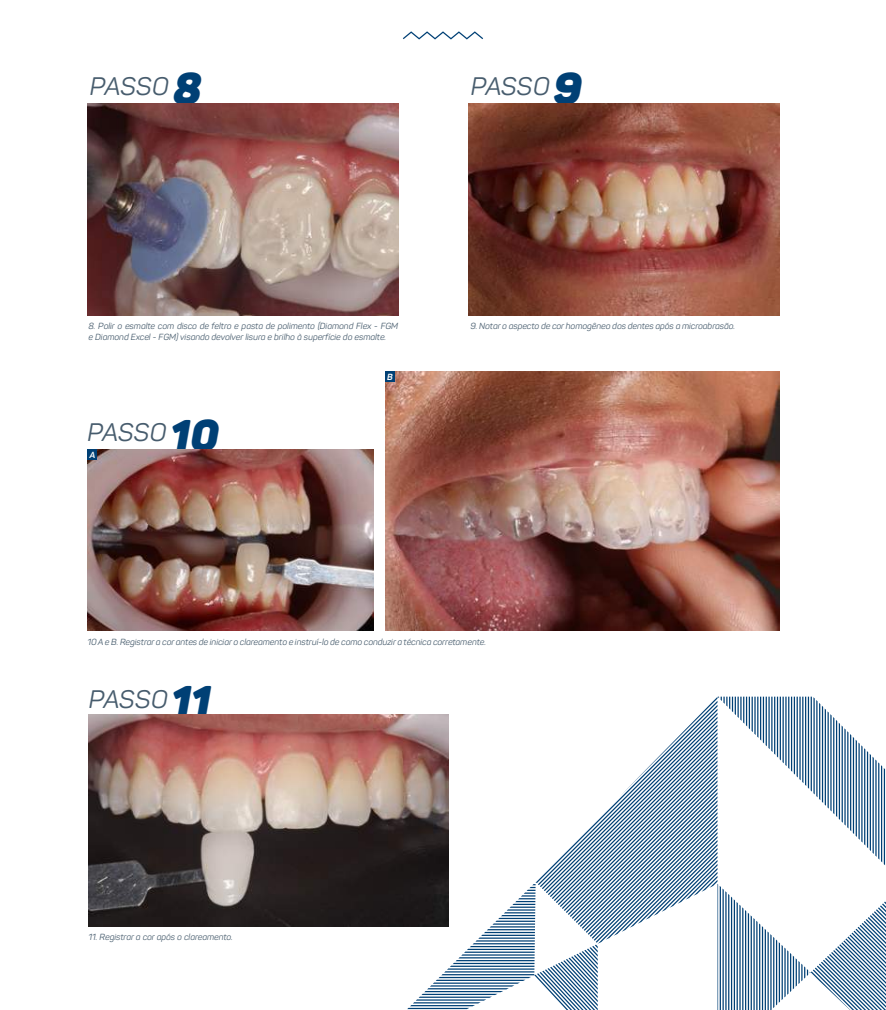
<style>
.page{position:relative;width:886px;height:1010px;background:#fff}
.page>*{position:absolute;margin:0;border:0;box-sizing:border-box;transform-origin:0 0}
.t1{font:italic 25px "Panton";color:#475c6d}
.t2{font:italic 8.75px/10.5px "Panton";color:#475c6d}
.t3{font:italic 700 8.75px "Panton";color:#fff}
.s1{font-weight:900;font-size:43.75px;color:#004075}
</style>
<div class="page">
<svg style="left:403px;top:31px;width:80px;height:9px"></svg>
<img style="left:385px;top:371px;width:395px;height:260px">
<svg style="left:407px;top:697px;width:479px;height:313px"></svg>
<img style="left:87px;top:103px;width:311px;height:212px">
<img style="left:468px;top:103px;width:311px;height:212px">
<img style="left:89px;top:714px;width:360px;height:212px">
<img style="left:87px;top:449px;width:286px;height:182px">
<div style="left:87px;top:449px;width:10px;height:10px;background:#004075"></div>
<div style="left:385px;top:371px;width:10px;height:10px;background:#004075"></div>
<h1 class="t1" style="left:90px;top:71px;width:113px">PASSO <span class="s1">8</span></h1>
<h1 class="t1" style="left:471px;top:71px;width:113px">PASSO <span class="s1">9</span></h1>
<p class="t2" style="left:89px;top:321px;width:311px">8. Polir o esmalte com disco de feltro e pasta de polimento (Diamond Flex - FGM e Diamond Excel - FGM) visando devolver lisura e brilho à superfície do esmalte.</p>
<h1 class="t1" style="left:88px;top:417px;width:132px">PASSO <span class="s1">10</span></h1>
<p class="t3" style="left:89px;top:449px;width:7px">A</p>
<p class="t3" style="left:387px;top:371px;width:7px">B</p>
<p class="t2" style="left:470px;top:321px;width:266px">9. Notar o aspecto de cor homogêneo dos dentes após a microabrasão.</p>
<p class="t2" style="left:87px;top:636px;width:400px">10 A e B. Registrar a cor antes de iniciar o clareamento e instruí-lo de como conduzir a técnica corretamente.</p>
<h1 class="t1" style="left:89px;top:683px;width:123px">PASSO <span class="s1">11</span></h1>
<p class="t2" style="left:89px;top:932px;width:146px">11. Registrar a cor após o clareamento.</p>
</div>
